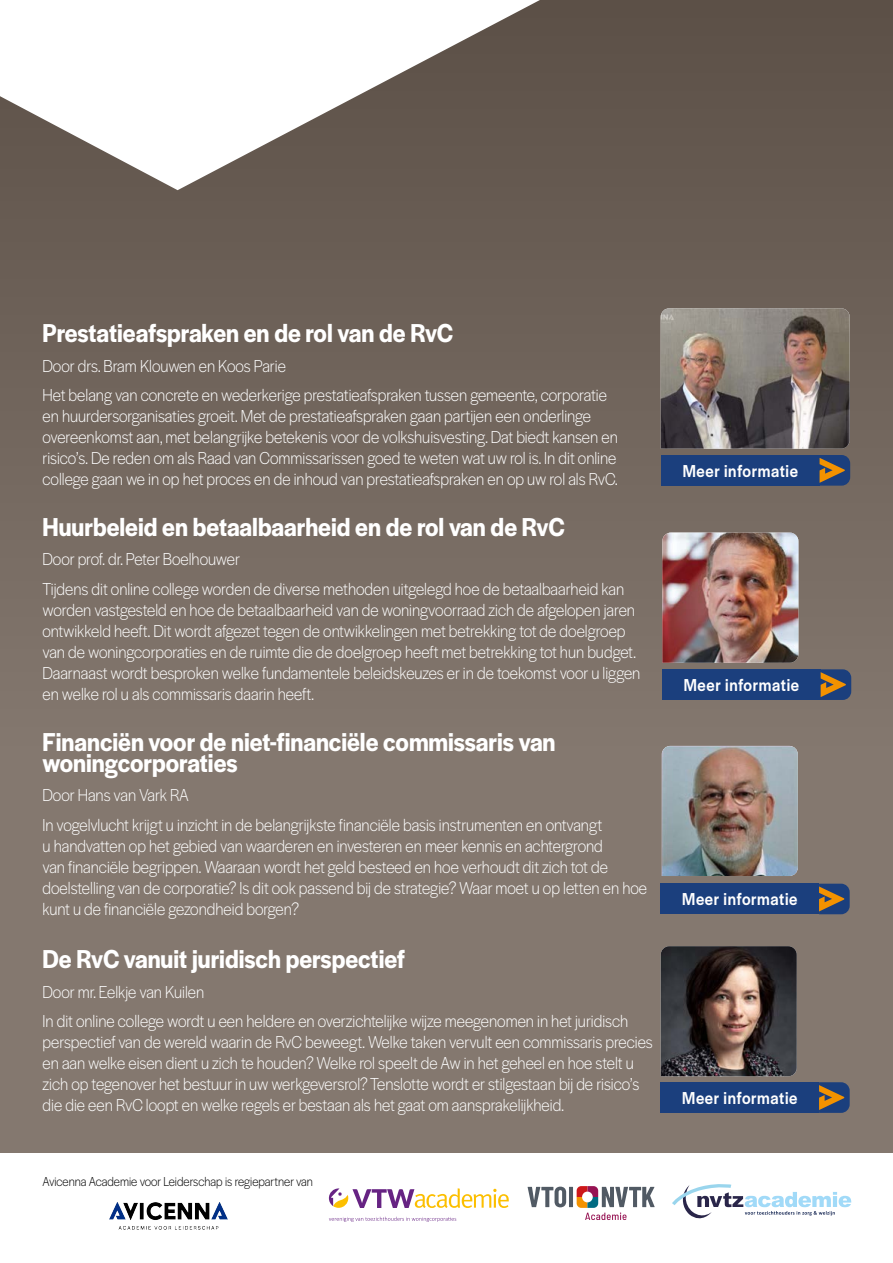
<style>
.page{position:relative;width:893px;height:1263px;background:#fff}
.page>*{position:absolute;margin:0;border:0;box-sizing:border-box;transform-origin:0 0}
.t1{font:600 27px/21px "Halyard Display";color:#fff;scale:.9 1}
.t2{font:300 18px/21px "Halyard Display";color:#fff;scale:.9 1}
.t3{font:500 18px "Halyard Display";letter-spacing:.04em;color:#fff;scale:.9 1}
.t4{font:300 13.5px "Halyard Display";color:#000;scale:.9 1}
</style>
<div class="page">
<div style="left:0;top:0;width:893px;height:1152px;background:linear-gradient(to bottom,#61544b,#8d8178)"></div>
<div style="left:661px;top:1082px;width:158px;height:31px;background:#1b3f7d"></div>
<svg style="left:819px;top:1082px;width:31px;height:31px"></svg>
<svg style="left:329px;top:1217px;width:127px;height:5px"></svg>
<svg style="left:329px;top:1188px;width:180px;height:20px"></svg>
<svg style="left:528px;top:1186px;width:127px;height:34px"></svg>
<svg style="left:672px;top:1184px;width:179px;height:35px"></svg>
<div style="left:661px;top:884px;width:158px;height:30px;background:#1b3f7d"></div>
<svg style="left:819px;top:884px;width:31px;height:30px"></svg>
<div style="left:662px;top:669px;width:159px;height:31px;background:#1b3f7d"></div>
<svg style="left:821px;top:669px;width:30px;height:31px"></svg>
<div style="left:661px;top:455px;width:159px;height:31px;background:#1b3f7d"></div>
<svg style="left:820px;top:455px;width:30px;height:31px"></svg>
<img style="left:661px;top:946px;width:136px;height:130px">
<img style="left:662px;top:746px;width:136px;height:130px">
<img style="left:662px;top:533px;width:136px;height:130px">
<img style="left:661px;top:308px;width:189px;height:141px">
<svg style="left:0;top:0;width:540px;height:190px"></svg>
<img style="left:110px;top:1202px;width:118px;height:27px">
<h1 class="t1" style="left:43px;top:321px;width:458px">Prestatieafspraken en de rol van de RvC</h1>
<p class="t2" style="left:43px;top:350px;width:629px;line-height:29.5px">Door drs. Bram Klouwen en Koos Parie<br>Het belang van concrete en wederkerige prestatieafspraken tussen gemeente, corporatie</p>
<p class="t2" style="left:43px;top:405px;width:641px">en huurdersorganisaties groeit. Met de prestatieafspraken gaan partijen een onderlinge overeenkomst aan, met belangrijke betekenis voor de volkshuisvesting. Dat biedt kansen en risico’s. De reden om als Raad van Commissarissen goed te weten wat uw rol is. In dit online college gaan we in op het proces en de inhoud van prestatieafspraken en op uw rol als RvC.</p>
<h1 class="t1" style="left:43px;top:515px;width:582px">Huurbeleid en betaalbaarheid en de rol van de RvC</h1>
<p class="t2" style="left:43px;top:544px;width:648px;line-height:29.5px">Door prof. dr. Peter Boelhouwer<br>Tijdens dit online college worden de diverse methoden uitgelegd hoe de betaalbaarheid kan</p>
<p class="t2" style="left:43px;top:598px;width:666px">worden vastgesteld en hoe de betaalbaarheid van de woningvoorraad zich de afgelopen jaren ontwikkeld heeft. Dit wordt afgezet tegen de ontwikkelingen met betrekking tot de doelgroep van de woningcorporaties en de ruimte die de doelgroep heeft met betrekking tot hun budget.<br>Daarnaast wordt besproken welke fundamentele beleidskeuzes er in de toekomst voor u liggen en welke rol u als commissaris daarin heeft.</p>
<h1 class="t1" style="left:43px;top:729px;width:571px">Financiën voor de niet-financiële commissaris van woningcorporaties</h1>
<p class="t2" style="left:43px;top:779px;width:623px;line-height:29.5px">Door Hans van Vark RA<br>In vogelvlucht krijgt u inzicht in de belangrijkste financiële basis instrumenten en ontvangt</p>
<p class="t2" style="left:43px;top:834px;width:673px">u handvatten op het gebied van waarderen en investeren en meer kennis en achtergrond<br>van financiële begrippen. Waaraan wordt het geld besteed en hoe verhoudt dit zich tot de doelstelling van de corporatie? Is dit ook passend bij de strategie? Waar moet u op letten en hoe kunt u de financiële gezondheid borgen?</p>
<h1 class="t1" style="left:43px;top:947px;width:404px">De RvC vanuit juridisch perspectief</h1>
<p class="t2" style="left:43px;top:976px;width:652px;line-height:29.5px">Door mr. Eelkje van Kuilen<br>In dit online college wordt u een heldere en overzichtelijke wijze meegenomen in het juridisch</p>
<p class="t2" style="left:43px;top:1030px;width:679px">perspectief van de wereld waarin de RvC beweegt. Welke taken vervult een commissaris precies en aan welke eisen dient u zich te houden? Welke rol speelt de Aw in het geheel en hoe stelt u zich op tegenover het bestuur in uw werkgeversrol? Tenslotte wordt er stilgestaan bij de risico’s die die een RvC loopt en welke regels er bestaan als het gaat om aansprakelijkheid.</p>
<p class="t4" style="left:43px;top:1172px;width:302px">Avicenna Academie voor Leiderschap is regiepartner van</p>
<p class="t3" style="left:683px;top:458px;width:130px">Meer informatie</p>
<p class="t3" style="left:684px;top:672px;width:130px">Meer informatie</p>
<p class="t3" style="left:682px;top:886px;width:130px">Meer informatie</p>
<p class="t3" style="left:682px;top:1085px;width:130px">Meer informatie</p>
</div>
